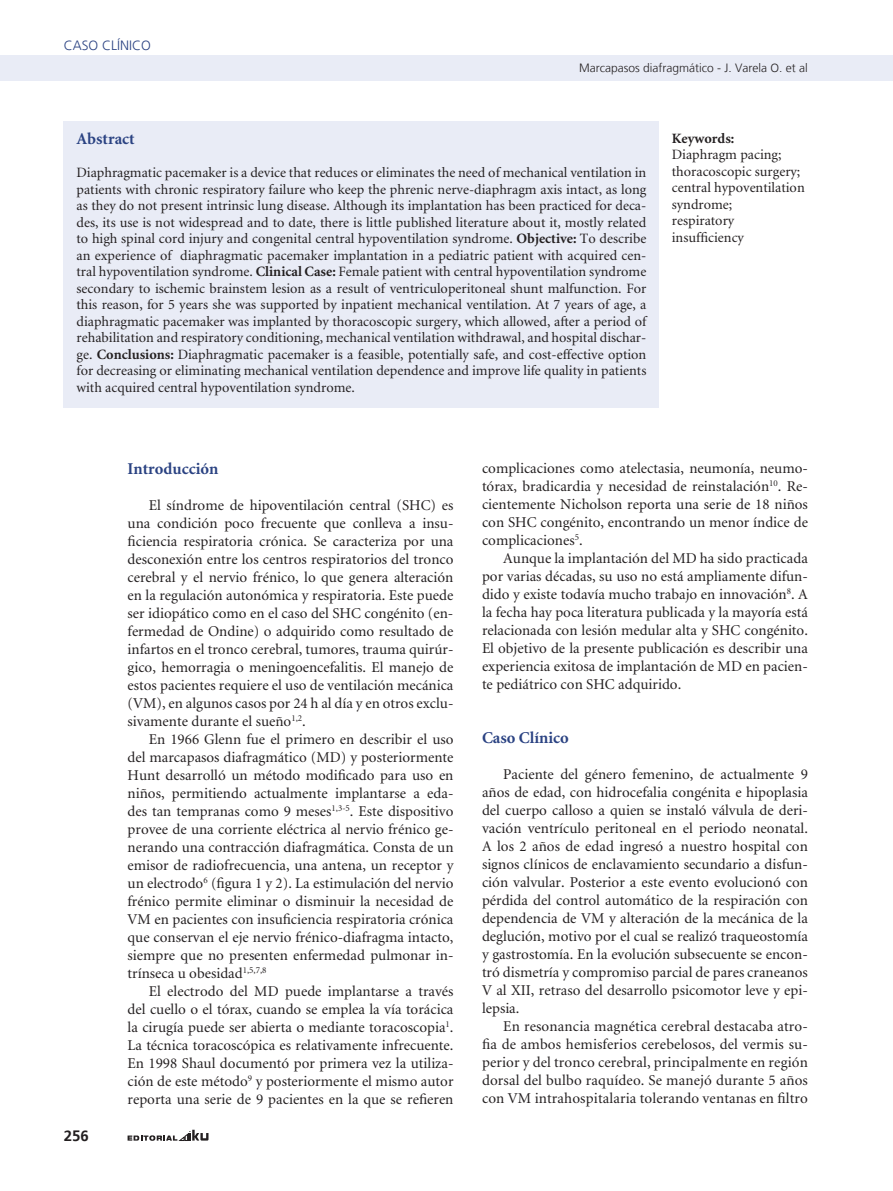
<style>
.page{position:relative;width:893px;height:1191px;background:#fff}
.page>*{position:absolute;margin:0;border:0;box-sizing:border-box;transform-origin:0 0}
.t1{font:700 16.5px "Minion";color:#2a4282}
.t2{font:15px/18px "Minion";color:#231f20;text-align:justify}
.t3{font:700 15px "Frutiger LT";color:#231f20}
.t4{font:14.25px/16.5px "Minion";color:#231f20}
.t5{font:700 14.25px "Minion";color:#231f20}
.t6{font:300 13.5px "Frutiger LT";color:#2a4282}
.t7{font:300 12px "Frutiger LT";color:#231f20}
.s1{font-weight:700}
</style>
<div class="page">
<div style="left:0;top:55px;width:893px;height:26px;background:#e9ecf6"></div>
<svg style="left:128px;top:1129px;width:81px;height:11px"></svg>
<div style="left:64px;top:121px;width:595px;height:286px;background:#e9ecf6"></div>
<p class="t6" style="left:64px;top:38px;width:19px">Caso</p>
<p class="t6" style="left:102px;top:38px;width:35px">Clínico</p>
<p class="t7" style="left:579px;top:61px;width:230px">Marcapasos diafragmático - J. Varela O. et al</p>
<p class="t1" style="left:77px;top:130px;width:60px">Abstract</p>
<p class="t4" style="left:77px;top:165px;width:571px;text-align:justify">Diaphragmatic pacemaker is a device that reduces or eliminates the need of mechanical ventilation in patients with chronic respiratory failure who keep the phrenic nerve-diaphragm axis intact, as long as they do not present intrinsic lung disease. Although its implantation has been practiced for deca&shy;des, its use is not widespread and to date, there is little published literature about it, mostly related to high spinal cord injury and congenital central hypoventilation syndrome. <span class="s1">Objective:</span> To describe an experience of diaphragmatic pacemaker implantation in a pediatric patient with acquired cen&shy;tral hypoventilation syndrome. <span class="s1">Clinical Case:</span> Female patient with central hypoventilation syndrome secondary to ischemic brainstem lesion as a result of ventriculoperitoneal shunt malfunction. For this reason, for 5 years she was supported by inpatient mechanical ventilation. At 7 years of age, a diaphragmatic pacemaker was implanted by thoracoscopic surgery, which allowed, after a period of rehabilitation and respiratory conditioning, mechanical ventilation withdrawal, and hospital dischar&shy;ge. <span class="s1">Conclusions:</span> Diaphragmatic pacemaker is a feasible, potentially safe, and cost-effective option for decreasing or eliminating mechanical ventilation dependence and improve life quality in patients with acquired central hypoventilation syndrome.</p>
<p class="t5" style="left:672px;top:131px;width:64px">Keywords:</p>
<p class="t4" style="left:672px;top:147px;width:134px">Diaphragm pacing; thoracoscopic surgery; central hypoventilation syndrome;<br>respiratory insufficiency</p>
<p class="t3" style="left:64px;top:1127px;width:27px">256</p>
<p class="t1" style="left:128px;top:460px;width:92px">Introducción</p>
<p class="t2" style="left:128px;top:497px;width:327px;text-indent:21px">El síndrome de hipoventilación central (SHC) es una condición poco frecuente que conlleva a insu&shy;ficiencia respiratoria crónica. Se caracteriza por una desconexión entre los centros respiratorios del tronco cerebral y el nervio frénico, lo que genera alteración en la regulación autonómica y respiratoria. Este puede ser idiopático como en el caso del SHC congénito (en&shy;fermedad de Ondine) o adquirido como resultado de infartos en el tronco cerebral, tumores, trauma quirúr&shy;gico, hemorragia o meningoencefalitis. El manejo de estos pacientes requiere el uso de ventilación mecánica (VM), en algunos casos por 24 h al día y en otros exclu&shy;sivamente durante el sueño<sup>1,2</sup>.</p>
<p class="t2" style="left:128px;top:731px;width:327px;text-indent:21px">En 1966 Glenn fue el primero en describir el uso del marcapasos diafragmático (MD) y posteriormente Hunt desarrolló un método modificado para uso en niños, permitiendo actualmente implantarse a eda&shy;des tan tempranas como 9 meses<sup>1,3-5</sup>. Este dispositivo provee de una corriente eléctrica al nervio frénico ge&shy;nerando una contracción diafragmática. Consta de un emisor de radiofrecuencia, una antena, un receptor y un electrodo<sup>6</sup> (figura 1 y 2). La estimulación del nervio frénico permite eliminar o disminuir la necesidad de VM en pacientes con insuficiencia respiratoria crónica que conservan el eje nervio frénico-diafragma intacto, siempre que no presenten enfermedad pulmonar in&shy;trínseca u obesidad<sup>1,5,7,8</sup></p>
<p class="t2" style="left:128px;top:983px;width:327px;text-indent:21px">El electrodo del MD puede implantarse a través del cuello o el tórax, cuando se emplea la vía torácica la cirugía puede ser abierta o mediante toracoscopia<sup>1</sup>.<br>La técnica toracoscópica es relativamente infrecuente.<br>En 1998 Shaul documentó por primera vez la utiliza&shy;ción de este método<sup>9</sup> y posteriormente el mismo autor reporta una serie de 9 pacientes en la que se refieren</p>
<p class="t2" style="left:482px;top:460px;width:327px">complicaciones como atelectasia, neumonía, neumo&shy;tórax, bradicardia y necesidad de reinstalación<sup>10</sup>. Re&shy;cientemente Nicholson reporta una serie de 18 niños con SHC congénito, encontrando un menor índice de complicaciones<sup>5</sup>.</p>
<p class="t2" style="left:482px;top:550px;width:327px;text-indent:21px">Aunque la implantación del MD ha sido practicada por varias décadas, su uso no está ampliamente difun&shy;dido y existe todavía mucho trabajo en innovación<sup>8</sup>. A la fecha hay poca literatura publicada y la mayoría está relacionada con lesión medular alta y SHC congénito.<br>El objetivo de la presente publicación es describir una experiencia exitosa de implantación de MD en pacien&shy;te pediátrico con SHC adquirido.</p>
<p class="t1" style="left:482px;top:729px;width:88px">Caso Clínico</p>
<p class="t2" style="left:482px;top:766px;width:327px;text-indent:21px">Paciente del género femenino, de actualmente 9 años de edad, con hidrocefalia congénita e hipoplasia del cuerpo calloso a quien se instaló válvula de deri&shy;vación ventrículo peritoneal en el periodo neonatal.<br>A los 2 años de edad ingresó a nuestro hospital con signos clínicos de enclavamiento secundario a disfun&shy;ción valvular. Posterior a este evento evolucionó con pérdida del control automático de la respiración con dependencia de VM y alteración de la mecánica de la deglución, motivo por el cual se realizó traqueostomía y gastrostomía. En la evolución subsecuente se encon&shy;tró dismetría y compromiso parcial de pares craneanos V al XII, retraso del desarrollo psicomotor leve y epi&shy;lepsia.</p>
<p class="t2" style="left:482px;top:1018px;width:327px;text-indent:21px">En resonancia magnética cerebral destacaba atro&shy;fia de ambos hemisferios cerebelosos, del vermis su&shy;perior y del tronco cerebral, principalmente en región dorsal del bulbo raquídeo. Se manejó durante 5 años con VM intrahospitalaria tolerando ventanas en filtro</p>
</div>
